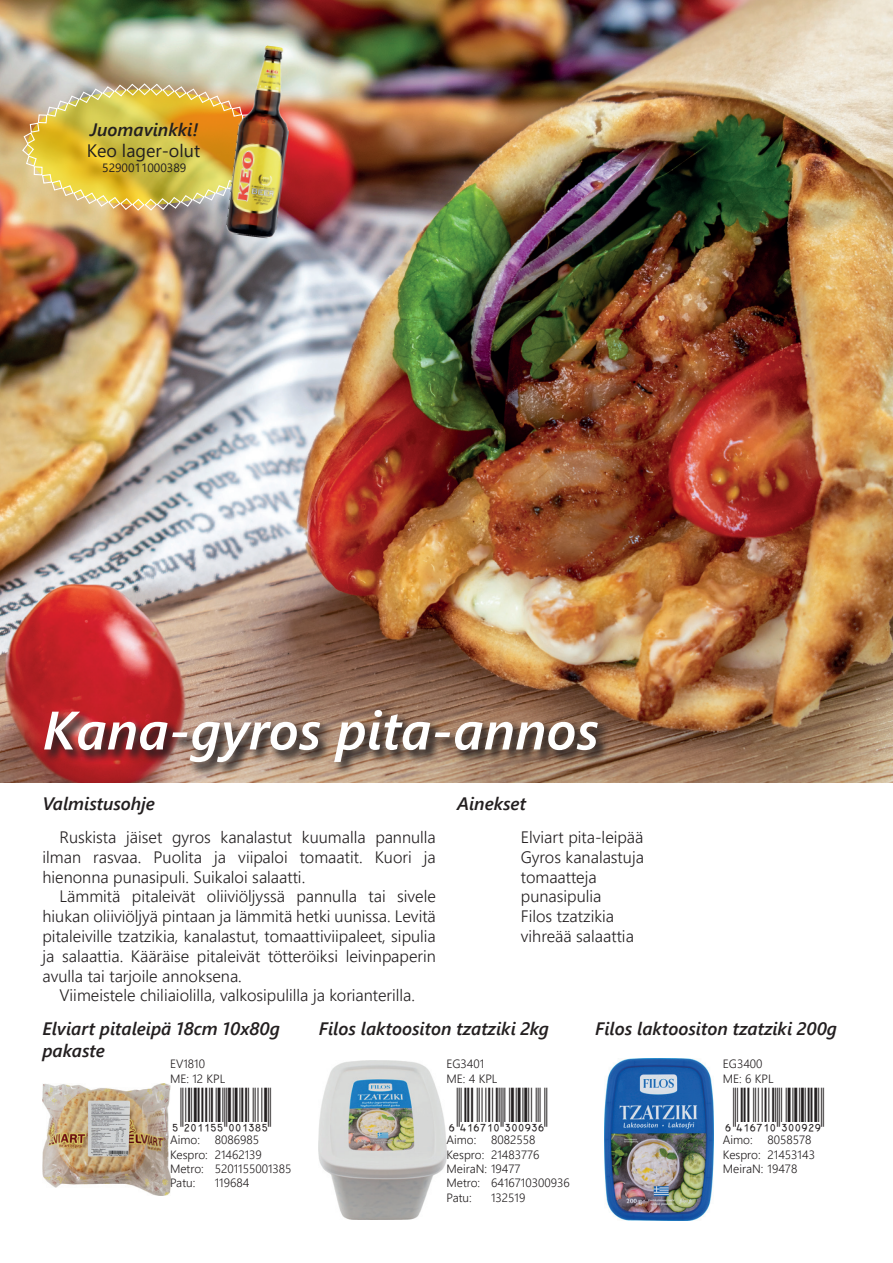
<style>
.page{position:relative;width:893px;height:1263px;background:#fff}
.page>*{position:absolute;margin:0;border:0;box-sizing:border-box;transform-origin:0 0}
.t1{font:italic 600 54px "Segoe UI";color:#fff}
.t2{font:italic 600 18px/21.6px "Segoe UI";color:#231f20}
.t3{font:18px "Segoe UI";color:#231f20}
.t4{font:300 16.5px/19.8px "Segoe UI";color:#231f20;text-align:justify}
.t5{font:300 12px/14.4px "Segoe UI";color:#231f20}
.t6{font:12px "Segoe UI";color:#231f20}
</style>
<div class="page">
<img style="left:0;top:0;width:893px;height:782px">
<img style="left:43px;top:1084px;width:127px;height:111px">
<div style="left:43px;top:708px;width:569px;height:68px;background:#231f20;opacity:.75"></div>
<img style="left:21px;top:83px;width:204px;height:128px">
<img style="left:225px;top:43px;width:74px;height:196px">
<img style="left:319px;top:1060px;width:127px;height:159px">
<img style="left:605px;top:1059px;width:109px;height:161px">
<p class="t2" style="left:90px;top:116px;width:110px">Juomavinkki!</p>
<p class="t3" style="left:87px;top:134px;width:115px">Keo lager-olut</p>
<p class="t6" style="left:102px;top:156px;width:86px">5290011000389</p>
<h1 class="t1" style="left:43px;top:679px;width:558px">Kana-gyros pita-annos</h1>
<p class="t2" style="left:43px;top:790px;width:114px">Valmistusohje</p>
<p class="t4" style="left:43px;top:826px;width:395px;text-indent:17px">Ruskista jäiset gyros kanalastut kuumalla pannulla ilman rasvaa. Puolita ja viipaloi tomaatit. Kuori ja hienonna punasipuli. Suikaloi salaatti.</p>
<p class="t4" style="left:43px;top:885px;width:395px;text-indent:17px">Lämmitä pitaleivät oliiviöljyssä pannulla tai sivele hiukan oliiviöljyä pintaan ja lämmitä hetki uunissa. Levitä pitaleiville tzatzikia, kanalastut, tomaattiviipaleet, sipulia ja salaattia. Kääräise pitaleivät tötteröiksi leivinpaperin avulla tai tarjoile annoksena.</p>
<p class="t4" style="left:60px;top:984px;width:357px">Viimeistele chiliaiolilla, valkosipulilla ja korianterilla.</p>
<p class="t2" style="left:457px;top:790px;width:70px">Ainekset</p>
<p class="t4" style="left:521px;top:826px;width:125px;text-align:left">Elviart pita-leipää<br>Gyros kanalastuja tomaatteja punasipulia<br>Filos tzatzikia vihreää salaattia</p>
<p class="t2" style="left:43px;top:1015px;width:239px">Elviart pitaleipä 18cm 10x80g pakaste</p>
<p class="t5" style="left:170px;top:1055px;width:57px;line-height:15px">EV1810<br>ME: 12 KPL</p>
<p class="t5" style="left:170px;top:1131px;width:123px">Aimo: 8086985<br>Kespro: 21462139<br>Metro: 5201155001385<br>Patu:</p>
<p class="t5" style="left:215px;top:1175px;width:36px">119684</p>
<p class="t2" style="left:319px;top:1015px;width:232px">Filos laktoositon tzatziki 2kg</p>
<p class="t5" style="left:446px;top:1055px;width:53px;line-height:15px">EG3401<br>ME: 4 KPL</p>
<p class="t5" style="left:446px;top:1131px;width:125px">Aimo: 8082558<br>Kespro: 21483776<br>MeiraN: 19477<br>Metro: 6416710300936<br>Patu:</p>
<p class="t5" style="left:491px;top:1189px;width:36px">132519</p>
<p class="t2" style="left:595px;top:1015px;width:243px">Filos laktoositon tzatziki 200g</p>
<p class="t5" style="left:723px;top:1055px;width:52px;line-height:15px">EG3400<br>ME: 6 KPL</p>
<p class="t5" style="left:723px;top:1131px;width:94px">Aimo: 8058578<br>Kespro: 21453143<br>MeiraN: 19478</p>
</div>
